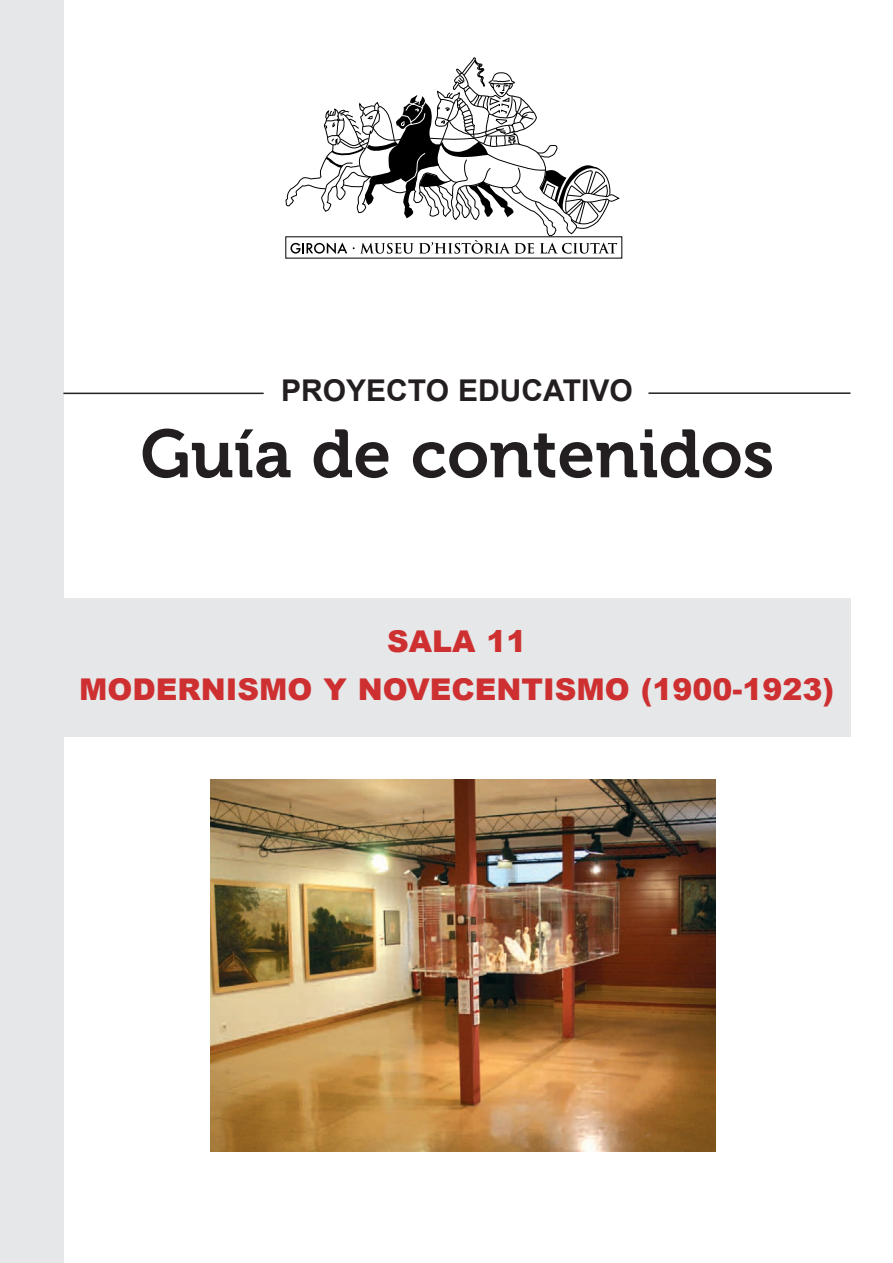
<style>
.page{position:relative;width:893px;height:1263px;background:#fff}
.page>*{position:absolute;margin:0;border:0;box-sizing:border-box;transform-origin:0 0}
.t1{font:67.5px "Museo 700";color:#231f20}
.t2{font:900 30px/48px "Arial";color:#ce3031;text-align:center}
.t3{font:700 30px "Arial";color:#231f20}
</style>
<div class="page">
<div style="left:0;top:1px;width:64px;height:1262px;background:#e6e7e9"></div>
<div style="left:63px;top:598px;width:787px;height:139px;background:#e6e7e9"></div>
<img style="left:210px;top:779px;width:506px;height:372px">
<hr style="left:63px;top:393px;width:201px;height:1px;background:#231f20">
<hr style="left:648px;top:392px;width:202px;height:2px;background:#231f20">
<svg style="left:286px;top:57px;width:334px;height:197px"></svg>
<p class="t3" style="left:281px;top:374px;width:353px">PROYECTO EDUCATIVO</p>
<h1 class="t1" style="left:141px;top:429px;width:635px">Guía de contenidos</h1>
<p class="t2" style="left:79px;top:616px;width:757px">SALA 11<br>MODERNISMO Y NOVECENTISMO (1900-1923)</p>
</div>
